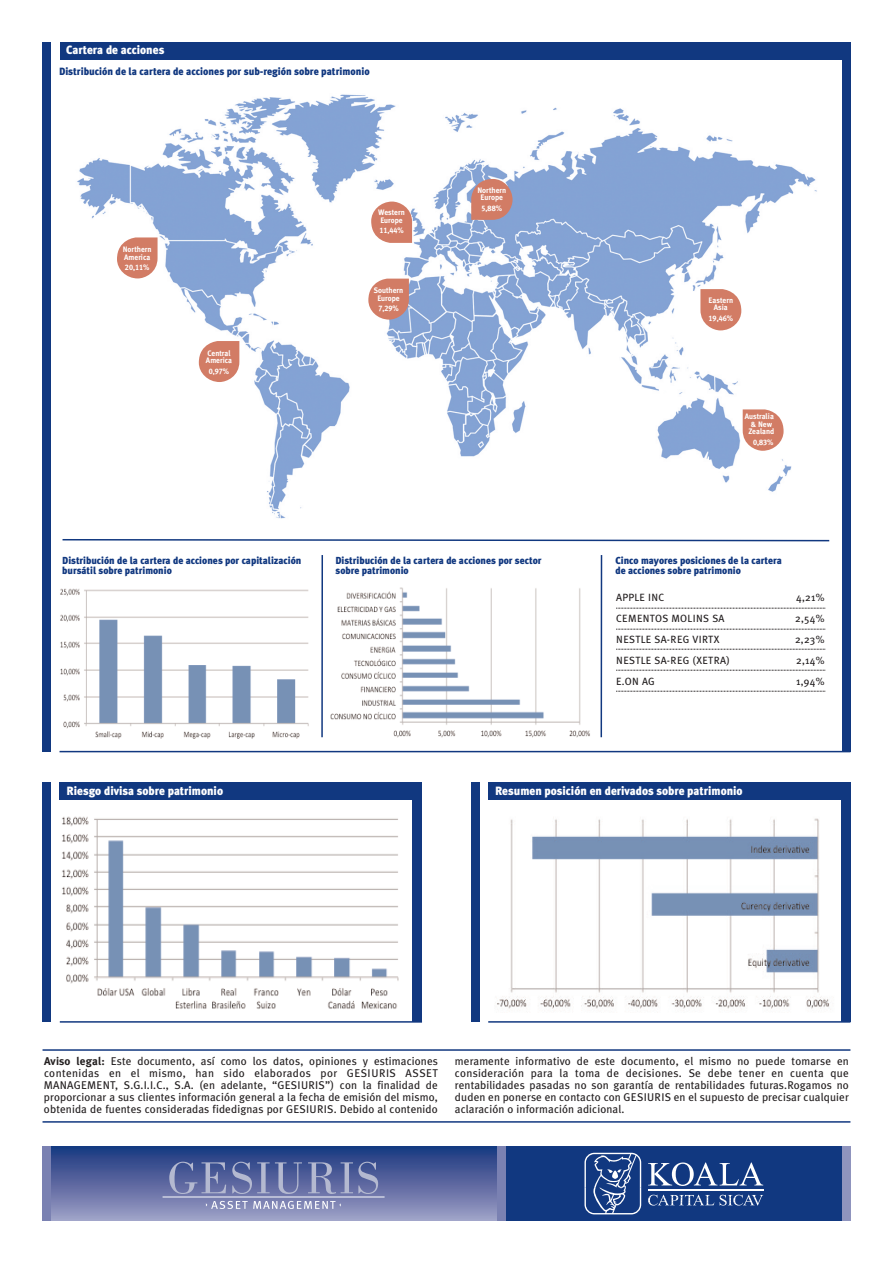
<style>
.page{position:relative;width:893px;height:1263px;background:#fff}
.page>*{position:absolute;margin:0;border:0;box-sizing:border-box;transform-origin:0 0}
.t1{font:900 12px "Meta Plus";color:#fff;scale:.95 1}
.t2{font:11.25px/12px "Meta Plus";letter-spacing:.01em;color:#231f20;text-align:justify}
.t3{font:10.5px "Meta Plus";letter-spacing:.025em;color:#231f20}
.t4{font:900 10.5px "Meta Plus";color:#113880;scale:.95 1}
.t5{font:900 10.2px/10.5px "Meta Plus";color:#113880;scale:.95 1}
.t6{font:700 7.95px/7.5px "Meta Plus";color:#fff;text-align:center;scale:.95 1}
.t7{font:7.95px "Meta Plus Bold Caps";color:#fff;scale:.95 1}
.s1{font-weight:700}
</style>
<div class="page">
<img style="left:62px;top:816px;width:337px;height:193px">
<hr style="left:60px;top:1021px;width:362px;height:2px;background:#113880">
<div style="left:60px;top:783px;width:362px;height:17px;background:#113880"></div>
<div style="left:43px;top:783px;width:8px;height:239px;background:#113880"></div>
<div style="left:412px;top:783px;width:10px;height:239px;background:#113880"></div>
<hr style="left:488px;top:1021px;width:362px;height:2px;background:#113880">
<div style="left:488px;top:783px;width:362px;height:17px;background:#113880"></div>
<div style="left:471px;top:783px;width:8px;height:239px;background:#113880"></div>
<div style="left:841px;top:783px;width:9px;height:239px;background:#113880"></div>
<img style="left:497px;top:818px;width:334px;height:192px">
<img style="left:60px;top:588px;width:249px;height:151px">
<img style="left:77px;top:94px;width:740px;height:425px">
<div style="left:60px;top:43px;width:790px;height:17px;background:#113880"></div>
<div style="left:43px;top:43px;width:8px;height:709px;background:#113880"></div>
<img style="left:330px;top:587px;width:260px;height:151px">
<hr style="left:321px;top:555px;width:2px;height:182px;background:#113880">
<svg style="left:62px;top:539px;width:768px;height:3px"></svg>
<hr style="left:600px;top:555px;width:2px;height:182px;background:#113880">
<div style="left:842px;top:43px;width:8px;height:709px;background:#113880"></div>
<hr style="left:60px;top:751px;width:790px;height:1px;background:#113880">
<svg style="left:616px;top:608px;width:209px;height:1px"></svg>
<svg style="left:616px;top:629px;width:209px;height:1px"></svg>
<svg style="left:616px;top:649px;width:209px;height:1px"></svg>
<svg style="left:616px;top:670px;width:209px;height:1px"></svg>
<svg style="left:616px;top:691px;width:209px;height:1px"></svg>
<svg style="left:700px;top:289px;width:41px;height:41px"></svg>
<svg style="left:743px;top:409px;width:41px;height:42px"></svg>
<svg style="left:471px;top:179px;width:42px;height:41px"></svg>
<svg style="left:117px;top:237px;width:41px;height:41px"></svg>
<svg style="left:199px;top:341px;width:40px;height:41px"></svg>
<svg style="left:368px;top:279px;width:41px;height:41px"></svg>
<svg style="left:371px;top:202px;width:41px;height:41px"></svg>
<div style="left:43px;top:1146px;width:807px;height:74px;background:#113880"></div>
<div style="left:43px;top:1146px;width:462px;height:74px;background:linear-gradient(to bottom,#17357d,#9f9ec5)"></div>
<svg style="left:169px;top:1162px;width:57px;height:32px"></svg>
<svg style="left:232px;top:1162px;width:70px;height:32px"></svg>
<svg style="left:308px;top:1162px;width:70px;height:32px"></svg>
<hr style="left:163px;top:1197px;width:222px;height:1px;background:#fff">
<svg style="left:206px;top:1201px;width:135px;height:8px"></svg>
<div style="left:842px;top:1146px;width:8px;height:74px;background:#8f94be"></div>
<div style="left:497px;top:1146px;width:9px;height:74px;background:#7a81b2"></div>
<div style="left:43px;top:1146px;width:8px;height:74px;background:#7a81b2"></div>
<svg style="left:584px;top:1153px;width:57px;height:61px"></svg>
<hr style="left:648px;top:1189px;width:115px;height:2px;background:#fff">
<svg style="left:648px;top:1162px;width:115px;height:24px"></svg>
<svg style="left:648px;top:1195px;width:115px;height:10px"></svg>
<hr style="left:43px;top:1121px;width:807px;height:2px;background:#113880">
<hr style="left:43px;top:1049px;width:807px;height:2px;background:#113880">
<p class="t1" style="left:66px;top:43px;width:105px">Cartera de acciones</p>
<p class="t4" style="left:59px;top:66px;width:328px">Distribución de la cartera de acciones por sub-región sobre patrimonio</p>
<p class="t6" style="left:123px;top:246px;width:32px;text-align:left">Northern<br>America</p>
<p class="t7" style="left:125px;top:263px;width:27px">20,11%</p>
<p class="t6" style="left:378px;top:209px;width:29px;text-align:left">Western<br>Europe</p>
<p class="t7" style="left:379px;top:226px;width:27px">11,44%</p>
<p class="t6" style="left:206px;top:349px;width:29px;text-align:left">Central<br>America</p>
<p class="t7" style="left:209px;top:366px;width:23px">0,97%</p>
<p class="t6" style="left:374px;top:287px;width:33px">Southern<br>Europe</p>
<p class="t7" style="left:378px;top:304px;width:23px">7,29%</p>
<p class="t6" style="left:477px;top:186px;width:32px">Northern<br>Europe</p>
<p class="t7" style="left:482px;top:203px;width:23px">5,88%</p>
<p class="t6" style="left:708px;top:296px;width:27px">Eastern<br>Asia</p>
<p class="t7" style="left:709px;top:313px;width:27px">19,46%</p>
<p class="t6" style="left:745px;top:413px;width:33px">Australia &amp; New<br>Zealand</p>
<p class="t7" style="left:753px;top:437px;width:23px">0,83%</p>
<p class="t5" style="left:62px;top:555px;width:253px">Distribución de la cartera de acciones por capitalización bursátil sobre patrimonio</p>
<p class="t5" style="left:335px;top:555px;width:218px">Distribución de la cartera de acciones por sector sobre patrimonio</p>
<p class="t5" style="left:616px;top:555px;width:176px">Cinco mayores posiciones de la cartera de acciones sobre patrimonio</p>
<p class="t3" style="left:616px;top:591px;width:50px">APPLE INC</p>
<p class="t3" style="left:796px;top:591px;width:30px">4,21%</p>
<p class="t3" style="left:616px;top:612px;width:110px">CEMENTOS MOLINS SA</p>
<p class="t3" style="left:795px;top:612px;width:31px">2,54%</p>
<p class="t3" style="left:616px;top:633px;width:105px">NESTLE SA-REG VIRTX</p>
<p class="t3" style="left:795px;top:633px;width:31px">2,23%</p>
<p class="t3" style="left:616px;top:654px;width:115px">NESTLE SA-REG (XETRA)</p>
<p class="t3" style="left:796px;top:654px;width:30px">2,14%</p>
<p class="t3" style="left:616px;top:675px;width:40px">E.ON AG</p>
<p class="t3" style="left:796px;top:675px;width:30px">1,94%</p>
<p class="t1" style="left:67px;top:784px;width:166px">Riesgo divisa sobre patrimonio</p>
<p class="t1" style="left:495px;top:784px;width:262px">Resumen posición en derivados sobre patrimonio</p>
<p class="t2" style="left:44px;top:1055px;width:396px"><span class="s1">Aviso legal:</span> Este documento, así como los datos, opiniones y estimaciones contenidas en el mismo, han sido elaborados por GESIURIS ASSET MANAGEMENT, S.G.I.I.C., S.A. (en adelante, “GESIURIS”) con la finalidad de proporcionar a sus clientes información general a la fecha de emisión del mismo, obtenida de fuentes consideradas fidedignas por GESIURIS. Debido al contenido</p>
<p class="t2" style="left:455px;top:1055px;width:395px">meramente informativo de este documento, el mismo no puede tomarse en consideración para la toma de decisiones. Se debe tener en cuenta que rentabilidades pasadas no son garantía de rentabilidades futuras.Rogamos no duden en ponerse en contacto con GESIURIS en el supuesto de precisar cualquier aclaración o información adicional.</p>
</div>
